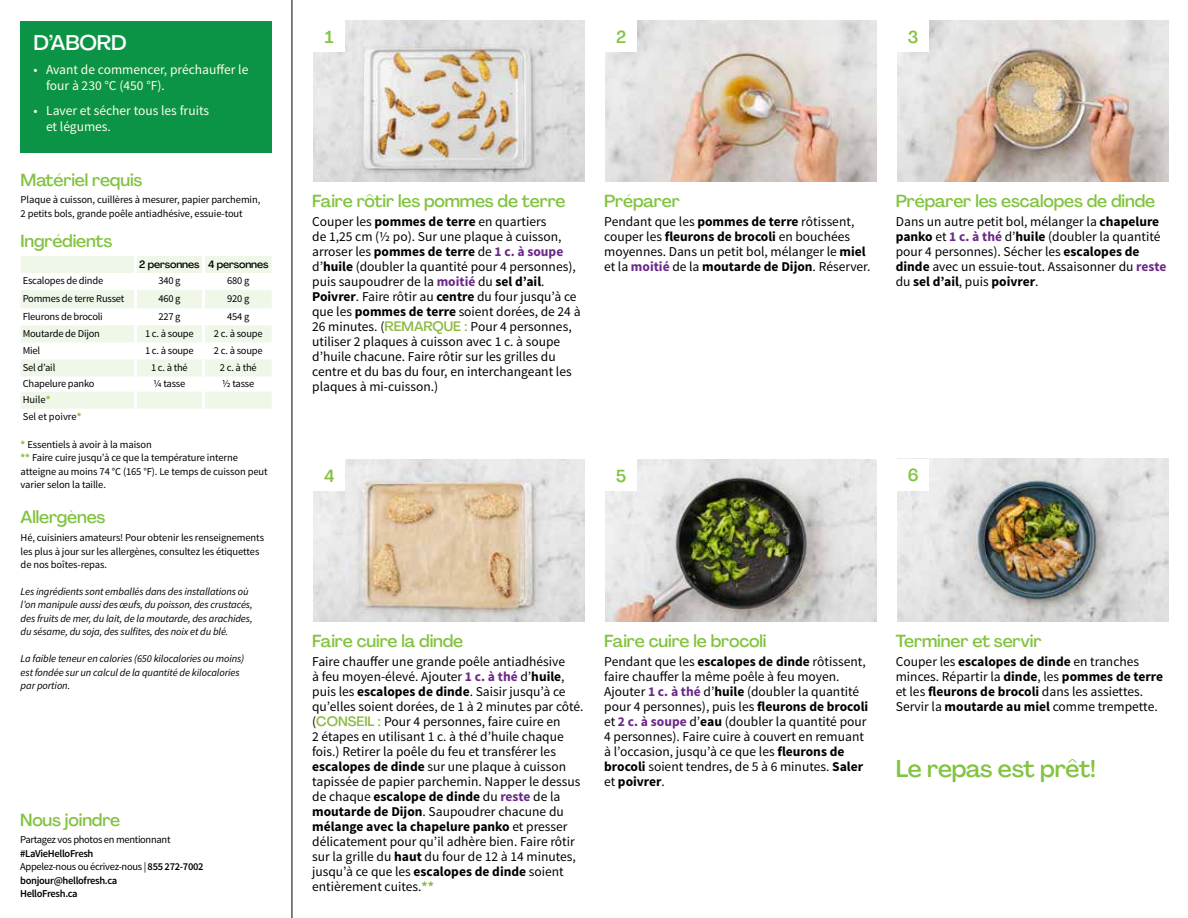
<style>
.page{position:relative;width:1188px;height:918px;background:#fff}
.page>*{position:absolute;margin:0;border:0;box-sizing:border-box;transform-origin:0 0}
.t1{font:500 24px "Agrandir";letter-spacing:-.02em;color:#82c341}
.t2{font:500 21px "Agrandir";letter-spacing:-.01em;color:#fff}
.t3{font:500 17.25px "Agrandir";letter-spacing:-.01em;color:#82c341}
.t4{font:13.5px/15px "Source Sans Pro";color:#000}
.t5{font:13.5px/16.2px "Source Sans Pro";color:#fffdec}
.t6{font:10.5px/13.5px "Source Sans Pro";letter-spacing:-.01em;color:#000}
.t7{font:italic 10.5px/13.5px "Source Sans Pro";letter-spacing:-.01em;color:#000}
.t8{font:600 10.5px/13.5px "Source Sans Pro";letter-spacing:-.03em;color:#000}
.t9{font:10.5px "Source Sans Pro";letter-spacing:-.03em;color:#000}
.t10{font:500 10.5px "Agrandir";letter-spacing:-.01em;color:#000}
.s1{font-weight:700;color:#8cba42}
.s2{font-weight:400}
.s3{font-weight:700}
.s4{font-weight:700;color:#6c2888}
.s5{font-family:"Agrandir";font-weight:500;color:#8cba42}
</style>
<div class="page">
<hr style="left:292px;top:0;width:1px;height:918px;background:#000">
<svg style="left:21px;top:256px;width:251px;height:153px"></svg>
<hr style="left:134px;top:256px;width:3px;height:17px;background:#fff">
<hr style="left:202px;top:256px;width:3px;height:17px;background:#fff">
<hr style="left:134px;top:273px;width:3px;height:17px;background:#fff">
<hr style="left:202px;top:273px;width:3px;height:17px;background:#fff">
<hr style="left:134px;top:290px;width:3px;height:18px;background:#fff">
<hr style="left:202px;top:290px;width:3px;height:18px;background:#fff">
<hr style="left:134px;top:308px;width:3px;height:17px;background:#fff">
<hr style="left:202px;top:308px;width:3px;height:17px;background:#fff">
<hr style="left:134px;top:325px;width:3px;height:17px;background:#fff">
<hr style="left:202px;top:325px;width:3px;height:17px;background:#fff">
<hr style="left:134px;top:342px;width:3px;height:17px;background:#fff">
<hr style="left:202px;top:342px;width:3px;height:17px;background:#fff">
<hr style="left:134px;top:359px;width:3px;height:17px;background:#fff">
<hr style="left:202px;top:359px;width:3px;height:17px;background:#fff">
<hr style="left:134px;top:376px;width:3px;height:16px;background:#fff">
<hr style="left:202px;top:376px;width:3px;height:16px;background:#fff">
<hr style="left:134px;top:392px;width:3px;height:17px;background:#fff">
<hr style="left:202px;top:392px;width:3px;height:17px;background:#fff">
<div style="left:21px;top:21px;width:251px;height:132px;background:#0b9446"></div>
<img style="left:313px;top:459px;width:272px;height:162px">
<div style="left:313px;top:459px;width:32px;height:32px;background:#fff"></div>
<img style="left:605px;top:459px;width:272px;height:162px">
<div style="left:605px;top:459px;width:32px;height:32px;background:#fff"></div>
<img style="left:897px;top:459px;width:272px;height:162px">
<div style="left:897px;top:459px;width:32px;height:32px;background:#fff"></div>
<img style="left:313px;top:20px;width:272px;height:161px">
<div style="left:313px;top:20px;width:32px;height:32px;background:#fff"></div>
<img style="left:605px;top:20px;width:272px;height:161px">
<div style="left:605px;top:20px;width:32px;height:32px;background:#fff"></div>
<img style="left:897px;top:20px;width:272px;height:161px">
<div style="left:897px;top:20px;width:32px;height:32px;background:#fff"></div>
<h2 class="t2" style="left:33px;top:29px;width:95px">D’ABORD</h2>
<p class="t5" style="left:46px;top:62px;width:204px;text-indent:-13px">• Avant de commencer, préchauffer le four à 230 °C (450 °F).</p>
<p class="t5" style="left:46px;top:103px;width:165px;text-indent:-13px">• Laver et sécher tous les fruits et légumes.</p>
<p class="t3" style="left:21px;top:169px;width:123px">Matériel requis</p>
<p class="t6" style="left:21px;top:193px;width:241px">Plaque à cuisson, cuillères à mesurer, papier parchemin,<br>2 petits bols, grande poêle antiadhésive, essuie-tout</p>
<p class="t3" style="left:21px;top:231px;width:93px">Ingrédients</p>
<p class="t10" style="left:139px;top:257px;width:131px">2 personnes 4 personnes</p>
<p class="t6" style="left:23px;top:274px;width:82px">Escalopes de dinde</p>
<p class="t6" style="left:158px;top:274px;width:24px">340 g</p>
<p class="t6" style="left:227px;top:274px;width:24px">680 g</p>
<p class="t6" style="left:23px;top:292px;width:103px">Pommes de terre Russet</p>
<p class="t6" style="left:158px;top:292px;width:24px">460 g</p>
<p class="t6" style="left:227px;top:292px;width:24px">920 g</p>
<p class="t6" style="left:23px;top:310px;width:82px">Fleurons de brocoli</p>
<p class="t6" style="left:158px;top:310px;width:24px">227 g</p>
<p class="t6" style="left:227px;top:310px;width:24px">454 g</p>
<p class="t6" style="left:23px;top:327px;width:79px">Moutarde de Dijon</p>
<p class="t6" style="left:145px;top:327px;width:50px">1 c. à soupe</p>
<p class="t6" style="left:214px;top:327px;width:50px">2 c. à soupe</p>
<p class="t6" style="left:23px;top:344px;width:19px">Miel</p>
<p class="t6" style="left:145px;top:344px;width:50px">1 c. à soupe</p>
<p class="t6" style="left:214px;top:344px;width:50px">2 c. à soupe</p>
<p class="t6" style="left:23px;top:361px;width:34px">Sel d’ail</p>
<p class="t6" style="left:151px;top:361px;width:38px">1 c. à thé</p>
<p class="t6" style="left:220px;top:361px;width:38px">2 c. à thé</p>
<p class="t6" style="left:23px;top:377px;width:73px">Chapelure panko</p>
<p class="t6" style="left:154px;top:377px;width:33px">¼ tasse</p>
<p class="t6" style="left:222px;top:377px;width:34px">½ tasse</p>
<p class="t6" style="left:23px;top:391px;width:60px;line-height:17px">Huile<span class="s1">*<br></span>Sel et poivre<span class="s1">*</span></p>
<p class="t6" style="left:21px;top:438px;width:249px"><span class="s1">*</span> Essentiels à avoir à la maison<br><span class="s1">**</span> Faire cuire jusqu’à ce que la température interne atteigne au moins 74 °C (165 °F). Le temps de cuisson peut varier selon la taille.</p>
<p class="t3" style="left:21px;top:507px;width:86px">Allergènes</p>
<p class="t6" style="left:21px;top:531px;width:245px">Hé, cuisiniers amateurs! Pour obtenir les renseignements les plus à jour sur les allergènes, consultez les étiquettes de nos boîtes-repas.</p>
<p class="t7" style="left:21px;top:585px;width:234px">Les ingrédients sont emballés dans des installations où l’on manipule aussi des œufs, du poisson, des crustacés, des fruits de mer, du lait, de la moutarde, des arachides, du sésame, du soja, des sulfites, des noix et du blé.</p>
<p class="t7" style="left:21px;top:652px;width:225px">La faible teneur en calories (650 kilocalories ou moins) est fondée sur un calcul de la quantité de kilocalories par portion.</p>
<p class="t3" style="left:20px;top:809px;width:102px">Nous joindre</p>
<p class="t9" style="left:20px;top:833px;width:152px">Partagez vos photos en mentionnant</p>
<p class="t8" style="left:20px;top:847px;width:185px">#LaVieHelloFresh<br><span class="s2">Appelez-nous ou écrivez-nous |</span> 855 272-7002 bonjour@hellofresh.ca<br>HelloFresh.ca</p>
<p class="t3" style="left:325px;top:26px;width:10px">1</p>
<p class="t3" style="left:616px;top:26px;width:12px">2</p>
<p class="t3" style="left:908px;top:26px;width:12px">3</p>
<p class="t3" style="left:312px;top:190px;width:255px">Faire rôtir les pommes de terre</p>
<p class="t4" style="left:312px;top:214px;width:270px">Couper les <span class="s3">pommes de terre</span> en quartiers<br>de 1,25 cm (½ po). Sur une plaque à cuisson, arroser les <span class="s3">pommes de terre</span> de <span class="s4">1 c. à soupe </span>d’<span class="s3">huile</span> (doubler la quantité pour 4 personnes), puis saupoudrer de la <span class="s4">moitié</span> du <span class="s3">sel d’ail</span>.<br><span class="s3">Poivrer</span>. Faire rôtir au <span class="s3">centre</span> du four jusqu’à ce que les <span class="s3">pommes de terre</span> soient dorées, de 24 à 26 minutes. (<span class="s5">REMARQUE :</span> Pour 4 personnes, utiliser 2 plaques à cuisson avec 1 c. à soupe d’huile chacune. Faire rôtir sur les grilles du centre et du bas du four, en interchangeant les plaques à mi-cuisson.)</p>
<p class="t3" style="left:604px;top:190px;width:77px">Préparer</p>
<p class="t4" style="left:604px;top:214px;width:268px">Pendant que les <span class="s3">pommes de terre</span> rôtissent, couper les <span class="s3">fleurons de brocoli</span> en bouchées moyennes. Dans un petit bol, mélanger le <span class="s3">miel </span>et la <span class="s4">moitié</span> de la <span class="s3">moutarde de Dijon</span>. Réserver.</p>
<p class="t3" style="left:896px;top:190px;width:261px">Préparer les escalopes de dinde</p>
<p class="t4" style="left:896px;top:214px;width:272px">Dans un autre petit bol, mélanger la <span class="s3">chapelure panko</span> et <span class="s4">1 c. à thé</span> d’<span class="s3">huile</span> (doubler la quantité pour 4 personnes). Sécher les <span class="s3">escalopes de dinde</span> avec un essuie-tout. Assaisonner du <span class="s4">reste </span>du <span class="s3">sel d’ail</span>, puis <span class="s3">poivrer</span>.</p>
<p class="t3" style="left:324px;top:465px;width:12px">4</p>
<p class="t3" style="left:616px;top:465px;width:12px">5</p>
<p class="t3" style="left:908px;top:465px;width:12px">6</p>
<p class="t3" style="left:312px;top:630px;width:153px">Faire cuire la dinde</p>
<p class="t4" style="left:312px;top:655px;width:273px">Faire chauffer une grande poêle antiadhésive<br>à feu moyen-élevé. Ajouter <span class="s4">1 c. à thé</span> d’<span class="s3">huile</span>, puis les <span class="s3">escalopes de dinde</span>. Saisir jusqu’à ce qu’elles soient dorées, de 1 à 2 minutes par côté. (<span class="s5">CONSEIL :</span> Pour 4 personnes, faire cuire en<br>2 étapes en utilisant 1 c. à thé d’huile chaque fois.) Retirer la poêle du feu et transférer les <span class="s3">escalopes de dinde</span> sur une plaque à cuisson tapissée de papier parchemin. Napper le dessus de chaque <span class="s3">escalope de dinde</span> du <span class="s4">reste</span> de la <span class="s3">moutarde de Dijon</span>. Saupoudrer chacune du <span class="s3">mélange avec la chapelure panko</span> et presser délicatement pour qu’il adhère bien. Faire rôtir sur la grille du <span class="s3">haut</span> du four de 12 à 14 minutes, jusqu’à ce que les <span class="s3">escalopes de dinde</span> soient entièrement cuites.<span class="s1">**</span></p>
<p class="t3" style="left:604px;top:630px;width:164px">Faire cuire le brocoli</p>
<p class="t4" style="left:604px;top:655px;width:266px">Pendant que les <span class="s3">escalopes de dinde</span> rôtissent, faire chauffer la même poêle à feu moyen.<br>Ajouter <span class="s4">1 c. à thé</span> d’<span class="s3">huile</span> (doubler la quantité pour 4 personnes), puis les <span class="s3">fleurons de brocoli </span>et <span class="s4">2 c. à soupe</span> d’<span class="s3">eau</span> (doubler la quantité pour 4 personnes). Faire cuire à couvert en remuant à l’occasion, jusqu’à ce que les <span class="s3">fleurons de brocoli</span> soient tendres, de 5 à 6 minutes. <span class="s3">Saler </span>et <span class="s3">poivrer</span>.</p>
<p class="t3" style="left:896px;top:630px;width:147px">Terminer et servir</p>
<p class="t4" style="left:896px;top:655px;width:269px">Couper les <span class="s3">escalopes de dinde</span> en tranches minces. Répartir la <span class="s3">dinde</span>, les <span class="s3">pommes de terre </span>et les <span class="s3">fleurons de brocoli</span> dans les assiettes.<br>Servir la <span class="s3">moutarde au miel</span> comme trempette.</p>
<h1 class="t1" style="left:896px;top:753px;width:202px">Le repas est prêt!</h1>
</div>
